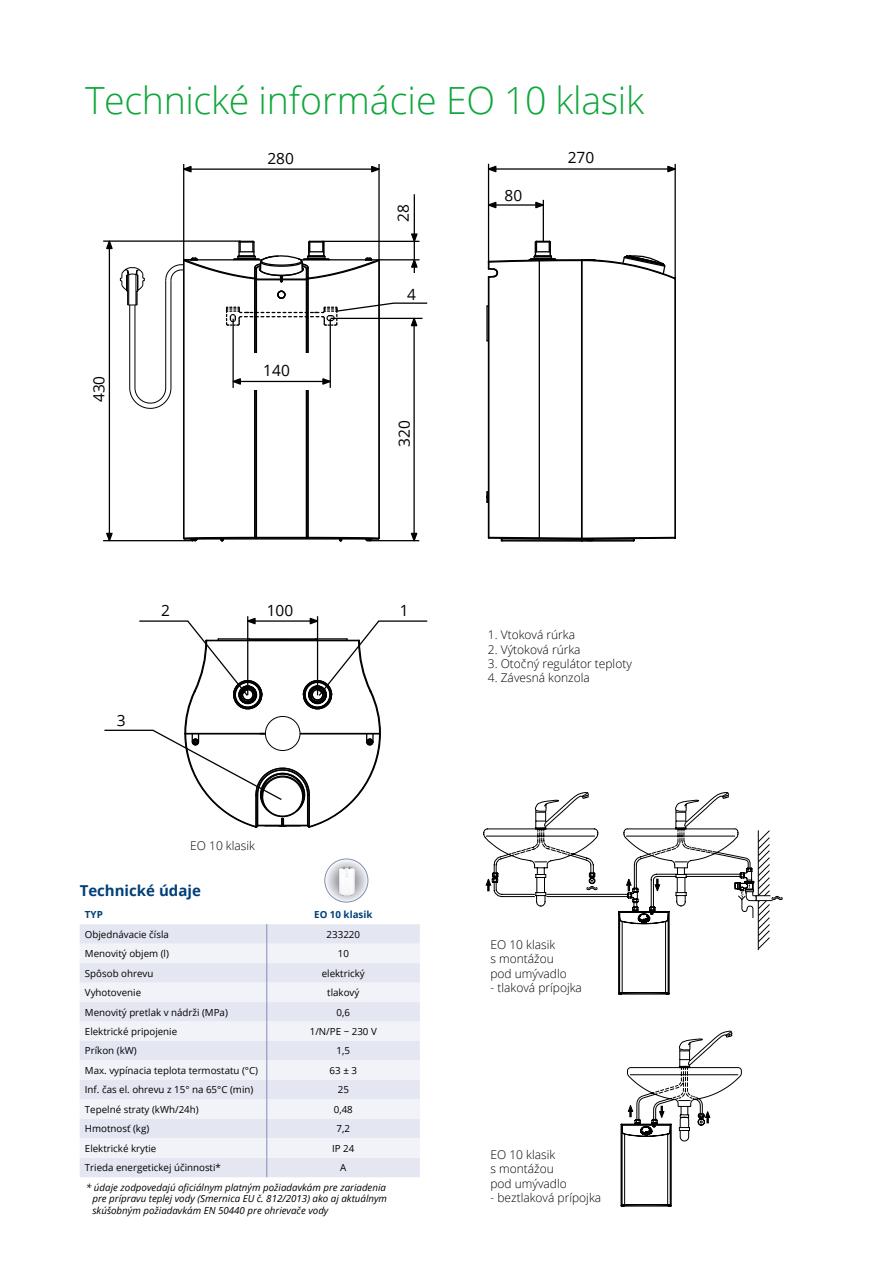
<style>
.page{position:relative;width:893px;height:1263px;background:#fff}
.page>*{position:absolute;margin:0;border:0;box-sizing:border-box;transform-origin:0 0}
.t1{font:300 37.5px "Open Sans";letter-spacing:-.01em;color:#11a63c}
.t2{font:15.6px "Open Sans";color:#000}
.t3{font:15.45px "Open Sans";color:#000}
.t4{font:700 15px "Open Sans";color:#003f79}
.t5{font:300 12px/14.4px "Open Sans";color:#000}
.t6{font:9.75px "Open Sans";color:#000}
.t7{font:italic 9.75px/11.7px "Open Sans";color:#000;text-align:justify}
.t8{font:700 9.75px "Open Sans";color:#003f79}
</style>
<div class="page">
<svg style="left:80px;top:924px;width:340px;height:253px"></svg>
<img style="left:325px;top:860px;width:43px;height:41px">
<div style="left:325px;top:859px;width:43px;height:43px;border:1px solid #808fb7;border-radius:50%"></div>
<hr style="left:256px;top:537px;width:50px;height:1px;background:#000">
<hr style="left:256px;top:280px;width:1px;height:258px;background:#000">
<hr style="left:254px;top:279px;width:2px;height:258px;background:#000">
<hr style="left:306px;top:280px;width:1px;height:257px;background:#000">
<hr style="left:307px;top:279px;width:2px;height:258px;background:#000">
<hr style="left:539px;top:261px;width:1px;height:277px;background:#000">
<hr style="left:223px;top:538px;width:117px;height:2px;background:#000">
<hr style="left:183px;top:260px;width:1px;height:278px;background:#000">
<hr style="left:378px;top:260px;width:2px;height:278px;background:#000">
<hr style="left:488px;top:277px;width:1px;height:261px;background:#000">
<hr style="left:581px;top:260px;width:2px;height:281px;background:#000">
<hr style="left:675px;top:279px;width:1px;height:258px;background:#000">
<svg style="left:486px;top:490px;width:4px;height:14px"></svg>
<svg style="left:487px;top:536px;width:189px;height:6px"></svg>
<svg style="left:182px;top:536px;width:76px;height:6px"></svg>
<svg style="left:305px;top:536px;width:76px;height:6px"></svg>
<hr style="left:103px;top:540px;width:90px;height:1px;background:#000">
<hr style="left:109px;top:241px;width:1px;height:300px;background:#000">
<svg style="left:105px;top:532px;width:9px;height:10px"></svg>
<hr style="left:103px;top:240px;width:137px;height:2px;background:#000">
<hr style="left:543px;top:200px;width:1px;height:42px;background:#000">
<hr style="left:491px;top:204px;width:48px;height:2px;background:#000">
<svg style="left:534px;top:201px;width:9px;height:8px"></svg>
<svg style="left:487px;top:201px;width:10px;height:8px"></svg>
<hr style="left:488px;top:164px;width:1px;height:98px;background:#000">
<hr style="left:674px;top:164px;width:2px;height:115px;background:#000">
<hr style="left:489px;top:168px;width:186px;height:2px;background:#000">
<svg style="left:487px;top:165px;width:10px;height:8px"></svg>
<svg style="left:666px;top:165px;width:10px;height:8px"></svg>
<hr style="left:369px;top:540px;width:50px;height:1px;background:#000">
<hr style="left:413px;top:318px;width:2px;height:223px;background:#000">
<svg style="left:410px;top:532px;width:8px;height:10px"></svg>
<hr style="left:486px;top:306px;width:2px;height:35px;background:#000">
<svg style="left:487px;top:239px;width:189px;height:41px"></svg>
<hr style="left:414px;top:194px;width:1px;height:47px;background:#000">
<hr style="left:183px;top:164px;width:1px;height:96px;background:#000">
<hr style="left:378px;top:164px;width:2px;height:96px;background:#000">
<hr style="left:184px;top:168px;width:195px;height:2px;background:#000">
<svg style="left:183px;top:165px;width:10px;height:8px"></svg>
<svg style="left:370px;top:165px;width:10px;height:9px"></svg>
<svg style="left:105px;top:232px;width:323px;height:177px"></svg>
<svg style="left:104px;top:616px;width:324px;height:212px"></svg>
<svg style="left:620px;top:1030px;width:122px;height:176px"></svg>
<svg style="left:484px;top:792px;width:299px;height:203px"></svg>
<h1 class="t1" style="left:85px;top:74px;width:561px">Technické informácie EO 10 klasik</h1>
<h3 class="t3" style="left:88px;top:402px;width:28px;rotate:-90deg">430</h3>
<h3 class="t3" style="left:267px;top:148px;width:28px">280</h3>
<h2 class="t2" style="left:263px;top:359px;width:28px">140</h2>
<h3 class="t3" style="left:393px;top:222px;width:19px;rotate:-90deg">28</h3>
<h3 class="t3" style="left:407px;top:284px;width:10px">4</h3>
<h3 class="t3" style="left:394px;top:447px;width:28px;rotate:-90deg">320</h3>
<h3 class="t3" style="left:161px;top:600px;width:10px">2</h3>
<h3 class="t3" style="left:117px;top:710px;width:10px">3</h3>
<h3 class="t3" style="left:267px;top:600px;width:28px">100</h3>
<h3 class="t3" style="left:400px;top:600px;width:10px">1</h3>
<p class="t5" style="left:190px;top:838px;width:66px">EO 10 klasik</p>
<h3 class="t4" style="left:80px;top:880px;width:123px">Technické údaje</h3>
<p class="t8" style="left:85px;top:908px;width:19px">TYP</p>
<p class="t8" style="left:314px;top:908px;width:60px">EO 10 klasik</p>
<p class="t6" style="left:85px;top:927px;width:85px">Objednávacie čísla</p>
<p class="t6" style="left:327px;top:927px;width:35px">233220</p>
<p class="t6" style="left:85px;top:947px;width:86px">Menovitý objem (l)</p>
<p class="t6" style="left:338px;top:947px;width:13px">10</p>
<p class="t6" style="left:85px;top:966px;width:70px">Spôsob ohrevu</p>
<p class="t6" style="left:322px;top:966px;width:45px">elektrický</p>
<p class="t6" style="left:85px;top:986px;width:58px">Vyhotovenie</p>
<p class="t6" style="left:327px;top:986px;width:34px">tlakový</p>
<p class="t6" style="left:85px;top:1005px;width:145px">Menovitý pretlak v nádrži (MPa)</p>
<p class="t6" style="left:337px;top:1005px;width:15px">0,6</p>
<p class="t6" style="left:85px;top:1025px;width:94px">Elektrické pripojenie</p>
<p class="t6" style="left:310px;top:1025px;width:69px">1/N/PE ~ 230 V</p>
<p class="t6" style="left:85px;top:1044px;width:53px">Príkon (kW)</p>
<p class="t6" style="left:337px;top:1044px;width:15px">1,5</p>
<p class="t6" style="left:85px;top:1064px;width:175px">Max. vypínacia teplota termostatu (°C)</p>
<p class="t6" style="left:330px;top:1064px;width:29px">63 ± 3</p>
<p class="t6" style="left:85px;top:1083px;width:170px">Inf. čas el. ohrevu z 15° na 65°C (min)</p>
<p class="t6" style="left:338px;top:1083px;width:13px">25</p>
<p class="t6" style="left:85px;top:1103px;width:115px">Tepelné straty (kWh/24h)</p>
<p class="t6" style="left:334px;top:1103px;width:21px">0,48</p>
<p class="t6" style="left:85px;top:1122px;width:66px">Hmotnosť (kg)</p>
<p class="t6" style="left:337px;top:1122px;width:15px">7,2</p>
<p class="t6" style="left:85px;top:1141px;width:73px">Elektrické krytie</p>
<p class="t6" style="left:332px;top:1141px;width:24px">IP 24</p>
<p class="t6" style="left:85px;top:1161px;width:137px">Trieda energetickej účinnosti*</p>
<p class="t6" style="left:340px;top:1161px;width:8px">A</p>
<p class="t7" style="left:92px;top:1181px;width:296px;text-indent:-6px">* údaje zodpovedajú oficiálnym platným požiadavkám pre zariadenia pre prípravu teplej vody (Smernica EU č. 812/2013) ako aj aktuálnym skúšobným požiadavkám EN 50440 pre ohrievače vody</p>
<h3 class="t3" style="left:505px;top:185px;width:19px">80</h3>
<h3 class="t3" style="left:568px;top:146px;width:28px">270</h3>
<p class="t5" style="left:488px;top:627px;width:89px">1. Vtoková rúrka</p>
<p class="t5" style="left:488px;top:642px;width:94px">2. Výtoková rúrka</p>
<p class="t5" style="left:488px;top:656px;width:145px">3. Otočný regulátor teploty</p>
<p class="t5" style="left:488px;top:671px;width:103px">4. Závesná konzola</p>
<p class="t5" style="left:490px;top:937px;width:78px">EO 10 klasik<br>s montážou pod umývadlo</p>
<p class="t5" style="left:490px;top:980px;width:93px">- tlaková prípojka</p>
<p class="t5" style="left:490px;top:1147px;width:78px">EO 10 klasik<br>s montážou pod umývadlo</p>
<p class="t5" style="left:490px;top:1190px;width:112px">- beztlaková prípojka</p>
</div>
